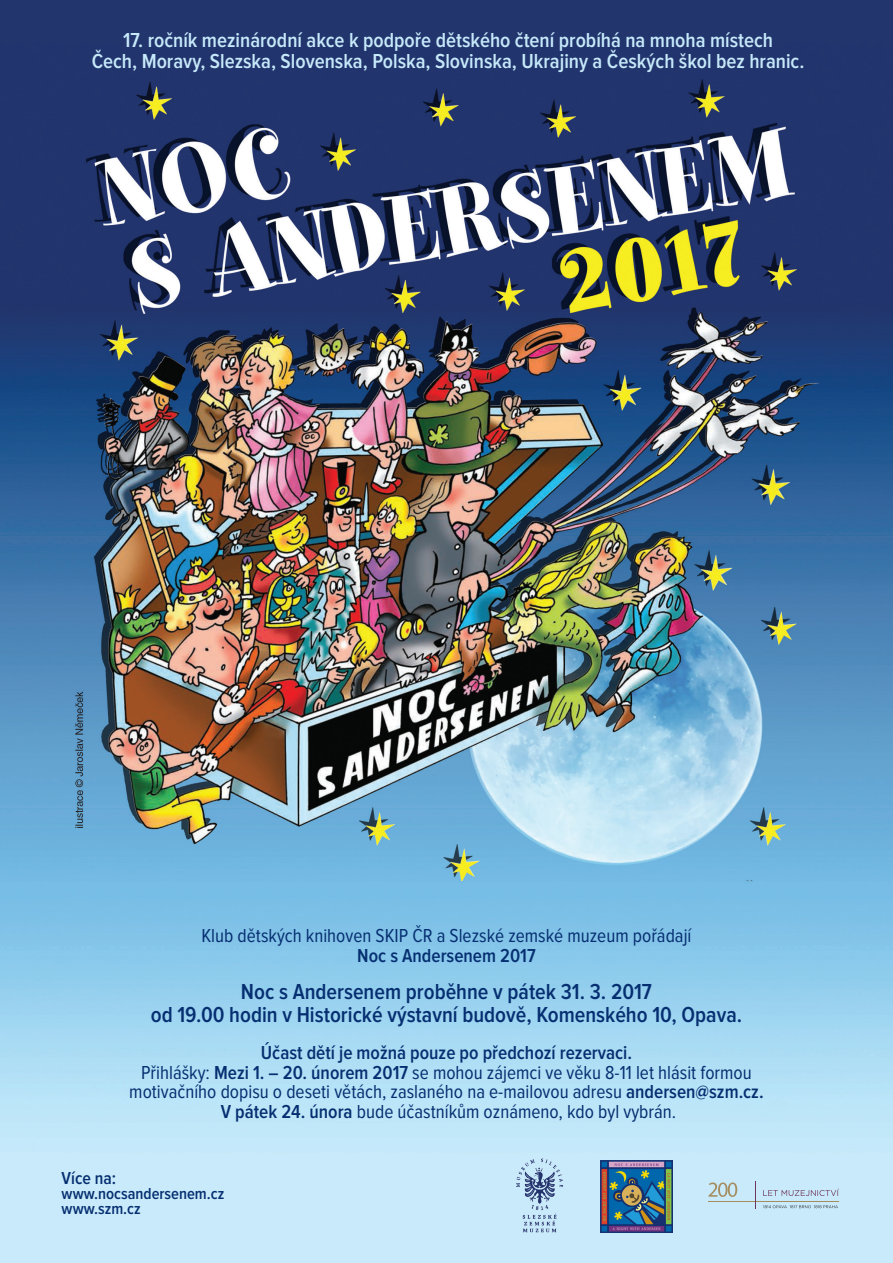
<style>
.page{position:relative;width:893px;height:1263px;background:#fff}
.page>*{position:absolute;margin:0;border:0;box-sizing:border-box;transform-origin:0 0}
.t1{font:600 22.5px/22.5px "Proxima Nova Cond";color:#062f71;text-align:center}
.t2{font:600 21px "Proxima Nova Cond";color:#c6e9fa}
.t3{font:19.5px/19.5px "Proxima Nova Cond";color:#062f71;text-align:center}
.t4{font:600 19.5px "Proxima Nova Cond";color:#062f71}
.t5{font:600 18px "Proxima Nova Cond";color:#062f71}
.t6{font:600 16.5px "Proxima Nova Cond";color:#062f71}
.s1{font-weight:600}
</style>
<div class="page">
<div style="left:0;top:1209px;width:893px;height:54px;background:#c8eafa"></div>
<img style="left:0;top:0;width:893px;height:1225px">
<img style="left:601px;top:1161px;width:71px;height:71px">
<svg style="left:709px;top:1182px;width:28px;height:15px"></svg>
<svg style="left:763px;top:1188px;width:76px;height:8px"></svg>
<svg style="left:763px;top:1205px;width:75px;height:3px"></svg>
<hr style="left:708px;top:1201px;width:130px;height:1px;background:#a58d5f">
<svg style="left:755px;top:1182px;width:1px;height:27px"></svg>
<img style="left:505px;top:1154px;width:69px;height:79px">
<p class="t2" style="left:123px;top:30px;width:652px">17. ročník mezinárodní akce k podpoře dětského čtení probíhá na mnoha místech</p>
<p class="t2" style="left:92px;top:51px;width:714px">Čech, Moravy, Slezska, Slovenska, Polska, Slovinska, Ukrajiny a Českých škol bez hranic.</p>
<p class="t3" style="left:201px;top:927px;width:492px">Klub dětských knihoven SKIP ČR a Slezské zemské muzeum pořádají</p>
<p class="t4" style="left:357px;top:946px;width:180px">Noc s Andersenem 2017</p>
<p class="t1" style="left:151px;top:981px;width:593px">Noc s Andersenem proběhne v pátek 31. 3. 2017<br>od 19.00 hodin v Historické výstavní budově, Komenského 10, Opava.</p>
<p class="t4" style="left:261px;top:1044px;width:373px">Účast dětí je možná pouze po předchozí rezervaci.</p>
<p class="t3" style="left:129px;top:1063px;width:636px">Přihlášky: <span class="s1">Mezi 1. – 20. únorem 2017</span> se mohou zájemci ve věku 8-11 let hlásit formou motivačního dopisu o deseti větách, zaslaného na e-mailovou adresu <span class="s1">andersen@szm.cz.</span></p>
<p class="t3" style="left:221px;top:1102px;width:457px"><span class="s1">V pátek 24. února</span> bude účastníkům oznámeno, kdo byl vybrán.</p>
<p class="t5" style="left:62px;top:1169px;width:56px">Více na:</p>
<p class="t6" style="left:62px;top:1185px;width:164px">www.nocsandersenem.cz</p>
<p class="t6" style="left:62px;top:1200px;width:81px">www.szm.cz</p>
</div>
